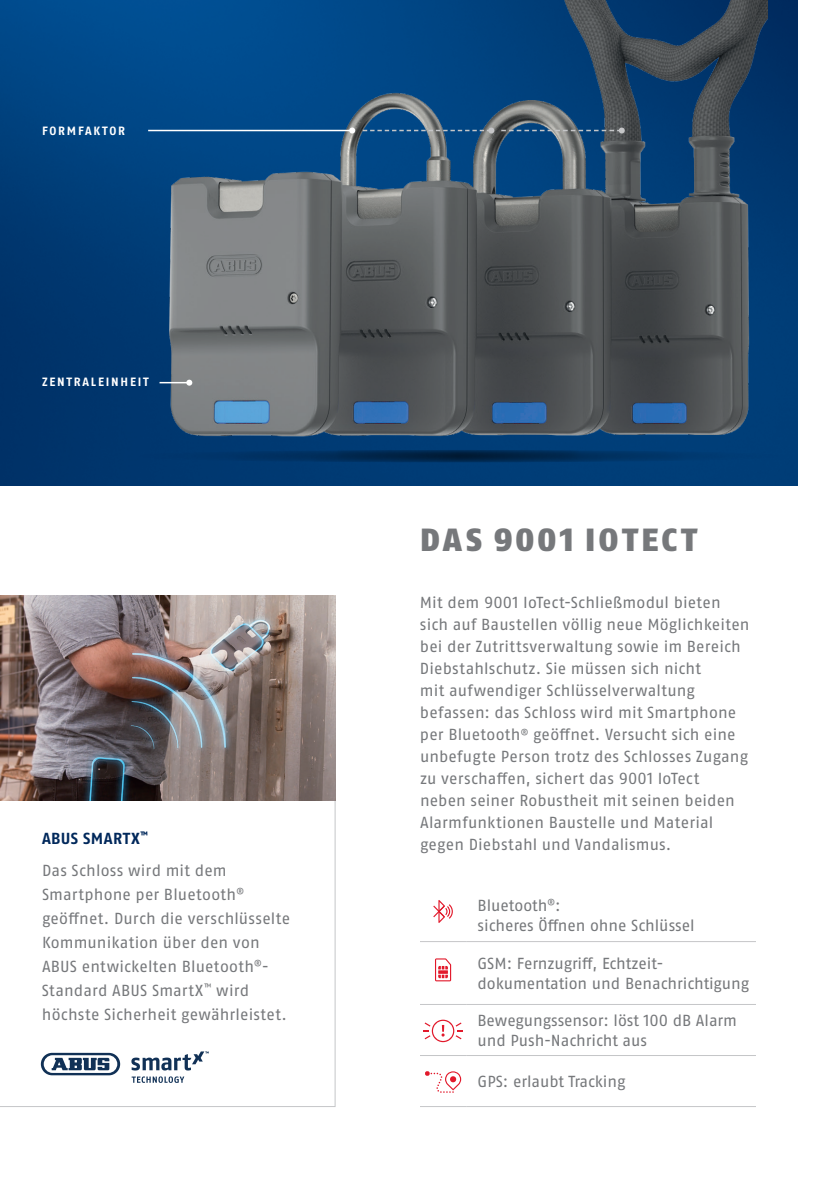
<style>
.page{position:relative;width:840px;height:1191px;background:#fff}
.page>*{position:absolute;margin:0;border:0;box-sizing:border-box;transform-origin:0 0}
.t1{font:900 32px "ABUS Fago Pro";letter-spacing:.1em;color:#76787b}
.t2{font:16px/22px "ABUS Fago Pro";letter-spacing:.005em;color:#76787b}
.t3{font:700 12px "ABUS Fago Pro";letter-spacing:.15em;color:#fff}
.s1{font-weight:700;color:#00285b}
</style>
<div class="page">
<img style="left:0;top:0;width:797px;height:485px">
<img style="left:20px;top:0;width:746px;height:486px">
<svg style="left:119px;top:450px;width:677px;height:12px"></svg>
<hr style="left:148px;top:130px;width:204px;height:1px;background:#fff">
<svg style="left:349px;top:127px;width:6px;height:6px"></svg>
<svg style="left:362px;top:127px;width:132px;height:6px"></svg>
<svg style="left:501px;top:127px;width:123px;height:6px"></svg>
<hr style="left:159px;top:382px;width:30px;height:1px;background:#fff">
<svg style="left:186px;top:380px;width:6px;height:6px"></svg>
<hr style="left:420px;top:941px;width:46px;height:1px;background:#c5c6c8">
<hr style="left:420px;top:1004px;width:46px;height:1px;background:#c5c6c8">
<hr style="left:420px;top:1055px;width:46px;height:1px;background:#c5c6c8">
<hr style="left:420px;top:1106px;width:46px;height:1px;background:#c5c6c8">
<hr style="left:466px;top:941px;width:289px;height:1px;background:#c5c6c8">
<hr style="left:466px;top:1004px;width:289px;height:1px;background:#c5c6c8">
<hr style="left:466px;top:1055px;width:289px;height:1px;background:#c5c6c8">
<hr style="left:466px;top:1106px;width:289px;height:1px;background:#c5c6c8">
<svg style="left:433px;top:900px;width:19px;height:23px"></svg>
<svg style="left:435px;top:958px;width:16px;height:23px"></svg>
<svg style="left:423px;top:1019px;width:39px;height:23px"></svg>
<svg style="left:425px;top:1071px;width:36px;height:21px"></svg>
<svg style="left:0;top:800px;width:335px;height:307px"></svg>
<img style="left:0;top:595px;width:335px;height:205px">
<svg style="left:41px;top:1052px;width:79px;height:23px"></svg>
<svg style="left:132px;top:1076px;width:52px;height:6px"></svg>
<svg style="left:131px;top:1051px;width:78px;height:19px"></svg>
<p class="t3" style="left:42px;top:123px;width:84px">FORMFAKTOR</p>
<p class="t3" style="left:42px;top:375px;width:108px">ZENTRALEINHEIT</p>
<p class="t2" style="left:42px;top:822px;width:186px;line-height:32px"><span class="s1">ABUS SMARTX</span><sup>™<br></sup>Das Schloss wird mit dem</p>
<p class="t2" style="left:42px;top:882px;width:249px;line-height:24px">Smartphone per Bluetooth<sup>® </sup>geöffnet. Durch die verschlüsselte<br>Kommunikation über den von<br>ABUS entwickelten Bluetooth<sup>®</sup>-<br>Standard ABUS SmartX<sup>™</sup> wird höchste Sicherheit gewährleistet.</p>
<h1 class="t1" style="left:420px;top:521px;width:278px">DAS 9001 IOTECT</h1>
<p class="t2" style="left:420px;top:591px;width:331px">Mit dem 9001 IoTect-Schließmodul bieten sich auf Baustellen völlig neue Möglichkeiten bei der Zutrittsverwaltung sowie im Bereich Diebstahlschutz. Sie müssen sich nicht<br>mit aufwendiger Schlüsselverwaltung befassen: das Schloss wird mit Smartphone per Bluetooth<sup>®</sup> geöffnet. Versucht sich eine unbefugte Person trotz des Schlosses Zugang zu verschaffen, sichert das 9001 IoTect<br>neben seiner Robustheit mit seinen beiden Alarmfunktionen Baustelle und Material gegen Diebstahl und Vandalismus.</p>
<p class="t2" style="left:477px;top:895px;width:218px;line-height:20px">Bluetooth<sup>®</sup>:<br>sicheres Öffnen ohne Schlüssel</p>
<p class="t2" style="left:477px;top:953px;width:273px;line-height:20px">GSM: Fernzugriff, Echtzeit&shy;dokumentation und Benachrichtigung</p>
<p class="t2" style="left:477px;top:1010px;width:261px;line-height:20px">Bewegungssensor: löst 100 dB Alarm und Push-Nachricht aus</p>
<p class="t2" style="left:477px;top:1070px;width:149px">GPS: erlaubt Tracking</p>
</div>
